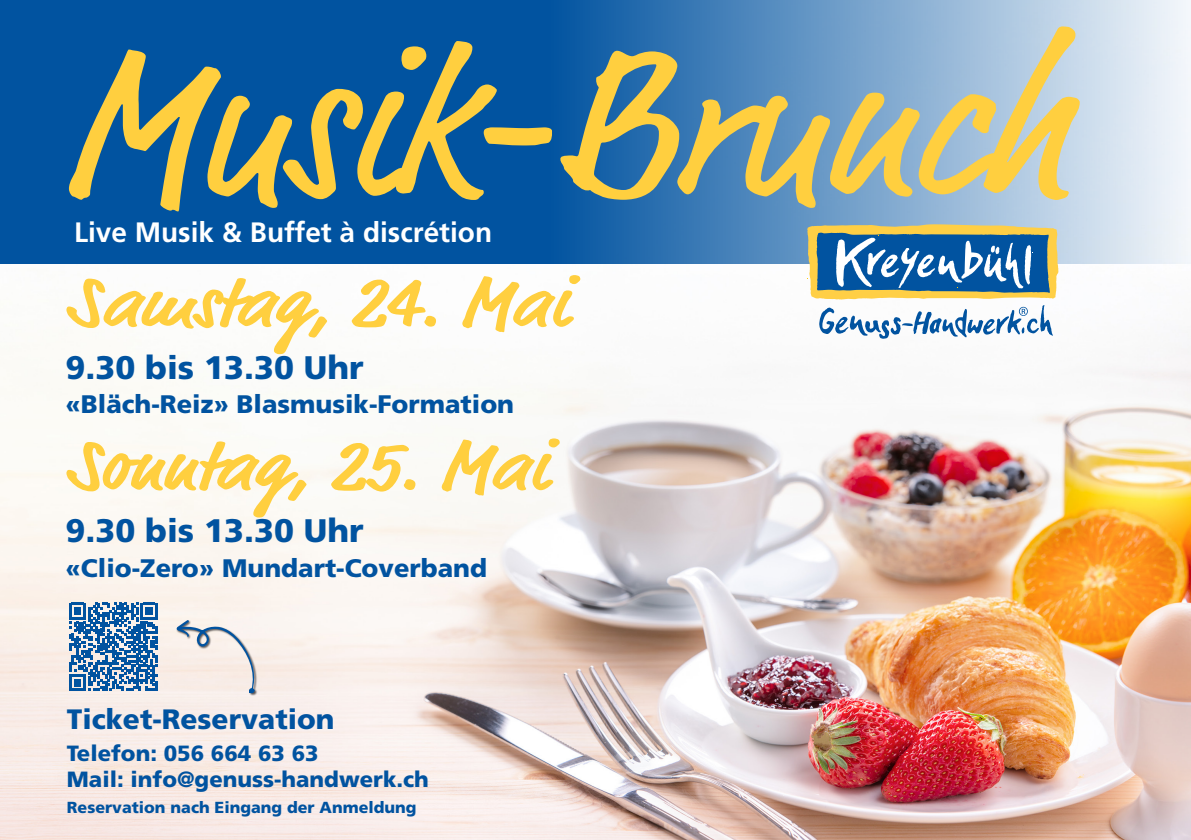
<style>
.page{position:relative;width:1191px;height:840px;background:#fff}
.page>*{position:absolute;margin:0;border:0;box-sizing:border-box;transform-origin:0 0}
.t1{font:207.8px "Market Pro";letter-spacing:-.01em;color:#ffcf3f}
.t2{font:700 72px "Market Pro";color:#ffcf3f;scale:1.1 1}
.t3{font:900 32.6px "Frutiger";color:#0153a0}
.t4{font:700 28px "Frutiger";color:#fff}
.t5{font:900 28px "Frutiger";color:#0153a0}
.t6{font:900 25.4px "Frutiger";color:#0153a0}
.t7{font:900 22px/26px "Frutiger";color:#0153a0}
.t8{font:900 16px "Frutiger";color:#0153a0}
</style>
<div class="page">
<img style="left:0;top:267px;width:1191px;height:572px">
<svg style="left:0;top:0;width:1191px;height:264px;background:#3f7db7"></svg>
<svg style="left:806px;top:224px;width:252px;height:114px"></svg>
<svg style="left:69px;top:602px;width:88px;height:88px;background:#5c8cba"></svg>
<div style="left:176px;top:619px;width:82px;height:76px;background:#231f20;opacity:.75"></div>
<svg style="left:177px;top:619px;width:79px;height:74px;background:#e2dede"></svg>
<h1 class="t1" style="left:61px;top:-15px;width:1009px">Musik-Brunch</h1>
<p class="t4" style="left:74px;top:216px;width:420px">Live Musik &amp; Buffet à discrétion</p>
<h2 class="t2" style="left:65px;top:252px;width:457px">Samstag, 24. Mai</h2>
<p class="t3" style="left:65px;top:348px;width:300px">9.30 bis 13.30 Uhr</p>
<p class="t6" style="left:65px;top:389px;width:450px">«Bläch-Reiz» Blasmusik-Formation</p>
<h2 class="t2" style="left:65px;top:415px;width:439px">Sonntag, 25. Mai</h2>
<p class="t3" style="left:65px;top:511px;width:300px">9.30 bis 13.30 Uhr</p>
<p class="t6" style="left:65px;top:552px;width:423px">«Clio-Zero» Mundart-Coverband</p>
<p class="t5" style="left:67px;top:701px;width:269px">Ticket-Reservation</p>
<p class="t7" style="left:67px;top:739px;width:363px">Telefon: 056 664 63 63<br>Mail: info@genuss-handwerk.ch</p>
<p class="t8" style="left:67px;top:796px;width:351px">Reservation nach Eingang der Anmeldung</p>
</div>
